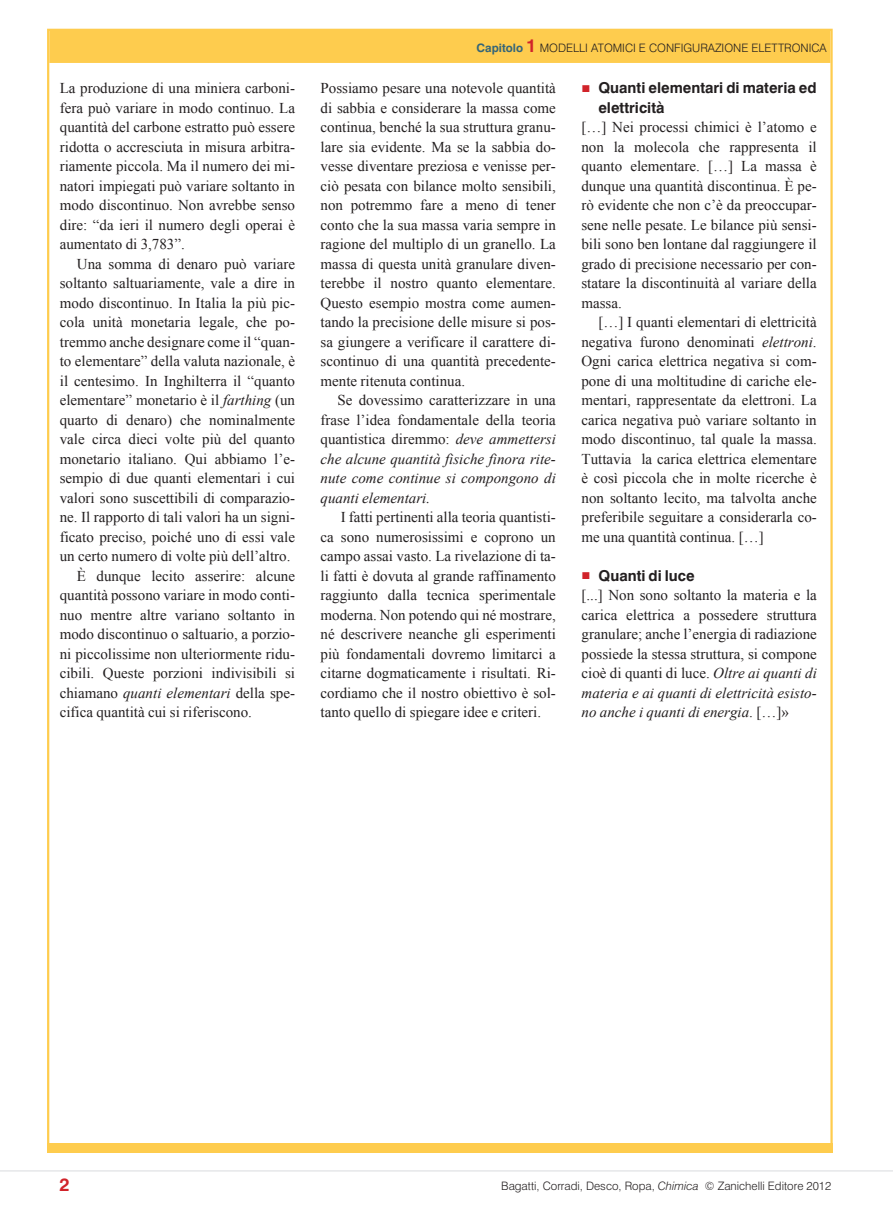
<style>
.page{position:relative;width:893px;height:1212px;background:#fff}
.page>*{position:absolute;margin:0;border:0;box-sizing:border-box;transform-origin:0 0}
.t1{font:700 18px "Swiss 721 BT";color:#d1232a}
.t2{font:15px/19.5px "Times New Roman";color:#231f20;text-align:justify}
.t3{font:italic 15px/19.5px "Times New Roman";color:#231f20;text-align:justify}
.t4{font:700 15px/19.5px "Swiss 721 BT";color:#231f20}
.t5{font:300 11.7px "Swiss 721 BT";color:#231f20}
.s1{font-style:italic}
.s2{font-weight:700;color:#356578}
.s3{font-weight:700;font-size:18px;color:#d1232a}
.s4{font-style:normal}
.s5{font-family:"Times New Roman";font-weight:400;color:#d1232a}
</style>
<div class="page">
<hr style="left:0;top:1170px;width:893px;height:1px;background:#e6e7e9">
<div style="left:49px;top:30px;width:781px;height:33px;background:#fecc4e"></div>
<div style="left:47px;top:1143px;width:786px;height:9px;background:#fecc4e"></div>
<p class="t2" style="left:60px;top:78px;width:237px">La produzione di una miniera carboni&shy;fera può variare in modo continuo. La quantità del carbone estratto può essere ridotta o accresciuta in misura arbitra&shy;riamente piccola. Ma il numero dei mi&shy;natori impiegati può variare soltanto in modo discontinuo. Non avrebbe senso dire: “da ieri il numero degli operai è aumentato di 3,783”.</p>
<p class="t2" style="left:77px;top:254px;width:220px">Una somma di denaro può variare</p>
<p class="t2" style="left:60px;top:273px;width:237px">soltanto saltuariamente, vale a dire in</p>
<p class="t2" style="left:60px;top:293px;width:237px">modo discontinuo. In Italia la più pic-</p>
<p class="t2" style="left:60px;top:312px;width:237px">cola unità monetaria legale, che po-</p>
<p class="t2" style="left:60px;top:332px;width:237px">tremmo anche designare come il “quan-</p>
<p class="t2" style="left:60px;top:351px;width:237px">to elementare” della valuta nazionale, è</p>
<p class="t2" style="left:60px;top:371px;width:237px">il centesimo. In Inghilterra il “quanto</p>
<p class="t2" style="left:60px;top:390px;width:237px">elementare” monetario è il <span class="s1">farthing</span> (un</p>
<p class="t2" style="left:60px;top:410px;width:237px">quarto di denaro) che nominalmente</p>
<p class="t2" style="left:60px;top:429px;width:237px">vale circa dieci volte più del quanto</p>
<p class="t2" style="left:60px;top:448px;width:237px">monetario italiano. Qui abbiamo l’e-</p>
<p class="t2" style="left:60px;top:468px;width:237px">sempio di due quanti elementari i cui</p>
<p class="t2" style="left:60px;top:487px;width:237px">valori sono suscettibili di comparazio-</p>
<p class="t2" style="left:60px;top:507px;width:237px">ne. Il rapporto di tali valori ha un signi-</p>
<p class="t2" style="left:60px;top:526px;width:237px">ficato preciso, poiché uno di essi vale</p>
<p class="t2" style="left:60px;top:546px;width:232px">un certo numero di volte più dell’altro.</p>
<p class="t2" style="left:77px;top:565px;width:220px">È dunque lecito asserire: alcune</p>
<p class="t2" style="left:60px;top:585px;width:237px">quantità possono variare in modo conti-</p>
<p class="t2" style="left:60px;top:604px;width:237px">nuo mentre altre variano soltanto in</p>
<p class="t2" style="left:60px;top:624px;width:237px">modo discontinuo o saltuario, a porzio-</p>
<p class="t2" style="left:60px;top:643px;width:237px">ni piccolissime non ulteriormente ridu-</p>
<p class="t2" style="left:60px;top:663px;width:237px">cibili. Queste porzioni indivisibili si</p>
<p class="t2" style="left:60px;top:682px;width:237px">chiamano <span class="s1">quanti elementari</span> della spe-</p>
<p class="t2" style="left:60px;top:702px;width:194px">cifica quantità cui si riferiscono.</p>
<p class="t5" style="left:477px;top:40px;width:352px"><span class="s2">Capitolo</span> <span class="s3">1</span> MODELLI ATOM ICI E CONFIGURAZIONE ELETTRONICA</p>
<p class="t2" style="left:321px;top:78px;width:237px">Possiamo pesare una notevole quantità di sabbia e considerare la massa come continua, benché la sua struttura granu&shy;lare sia evidente. Ma se la sabbia do&shy;vesse diventare preziosa e venisse per&shy;ciò pesata con bilance molto sensibili, non potremmo fare a meno di tener conto che la sua massa varia sempre in ragione del multiplo di un granello. La massa di questa unità granulare diven&shy;terebbe il nostro quanto elementare.<br>Questo esempio mostra come aumen&shy;tando la precisione delle misure si pos&shy;sa giungere a verificare il carattere di&shy;scontinuo di una quantità precedente&shy;mente ritenuta continua.</p>
<p class="t3" style="left:321px;top:390px;width:237px;text-indent:17px"><span class="s4">Se dovessimo caratterizzare in una frase l’idea fondamentale della teoria quantistica diremmo:</span> deve ammettersi che alcune quantità fisiche finora rite&shy;nute come continue si compongono di quanti elementari.</p>
<p class="t2" style="left:320px;top:507px;width:237px;text-indent:20px">I fatti pertinenti alla teoria quantisti&shy;ca sono numerosissimi e coprono un campo assai vasto. La rivelazione di ta&shy;li fatti è dovuta al grande raffinamento raggiunto dalla tecnica sperimentale moderna. Non potendo qui né mostrare, né descrivere neanche gli esperimenti più fondamentali dovremo limitarci a citarne dogmaticamente i risultati. Ri&shy;cordiamo che il nostro obiettivo è sol&shy;tanto quello di spiegare idee e criteri.</p>
<p class="t4" style="left:598px;top:78px;width:220px;text-indent:-17px"><span class="s5">■</span> Quanti elementari di materia ed elettricità</p>
<p class="t2" style="left:581px;top:117px;width:237px">[…] Nei processi chimici è l’atomo e non la molecola che rappresenta il quanto elementare. […] La massa è dunque una quantità discontinua. È pe&shy;rò evidente che non c’è da preoccupar&shy;sene nelle pesate. Le bilance più sensi&shy;bili sono ben lontane dal raggiungere il grado di precisione necessario per con&shy;statare la discontinuità al variare della massa.</p>
<p class="t2" style="left:581px;top:312px;width:237px;text-indent:17px">[…] I quanti elementari di elettricità negativa furono denominati <span class="s1">elettroni</span>.<br>Ogni carica elettrica negativa si com&shy;pone di una moltitudine di cariche ele&shy;mentari, rappresentate da elettroni. La carica negativa può variare soltanto in modo discontinuo, tal quale la massa.<br>Tuttavia la carica elettrica elementare è così piccola che in molte ricerche è non soltanto lecito, ma talvolta anche preferibile seguitare a considerarla co&shy;me una quantità continua. […]</p>
<p class="t4" style="left:581px;top:565px;width:115px"><span class="s5">■</span> Quanti di luce</p>
<p class="t2" style="left:581px;top:585px;width:237px">[...] Non sono soltanto la materia e la carica elettrica a possedere struttura granulare; anche l’energia di radiazione possiede la stessa struttura, si compone cioè di quanti di luce. <span class="s1">Oltre ai quanti di materia e ai quanti di elettricità esisto&shy;no anche i quanti di energia</span>. […]»</p>
<p class="t1" style="left:60px;top:1173px;width:12px">2</p>
<p class="t5" style="left:501px;top:1178px;width:332px">BAGATTI, CORRADI, DESCO, ROPA, <span class="s1">Chimica</span> © ZANICHELLI EDITORE 2012</p>
</div>
